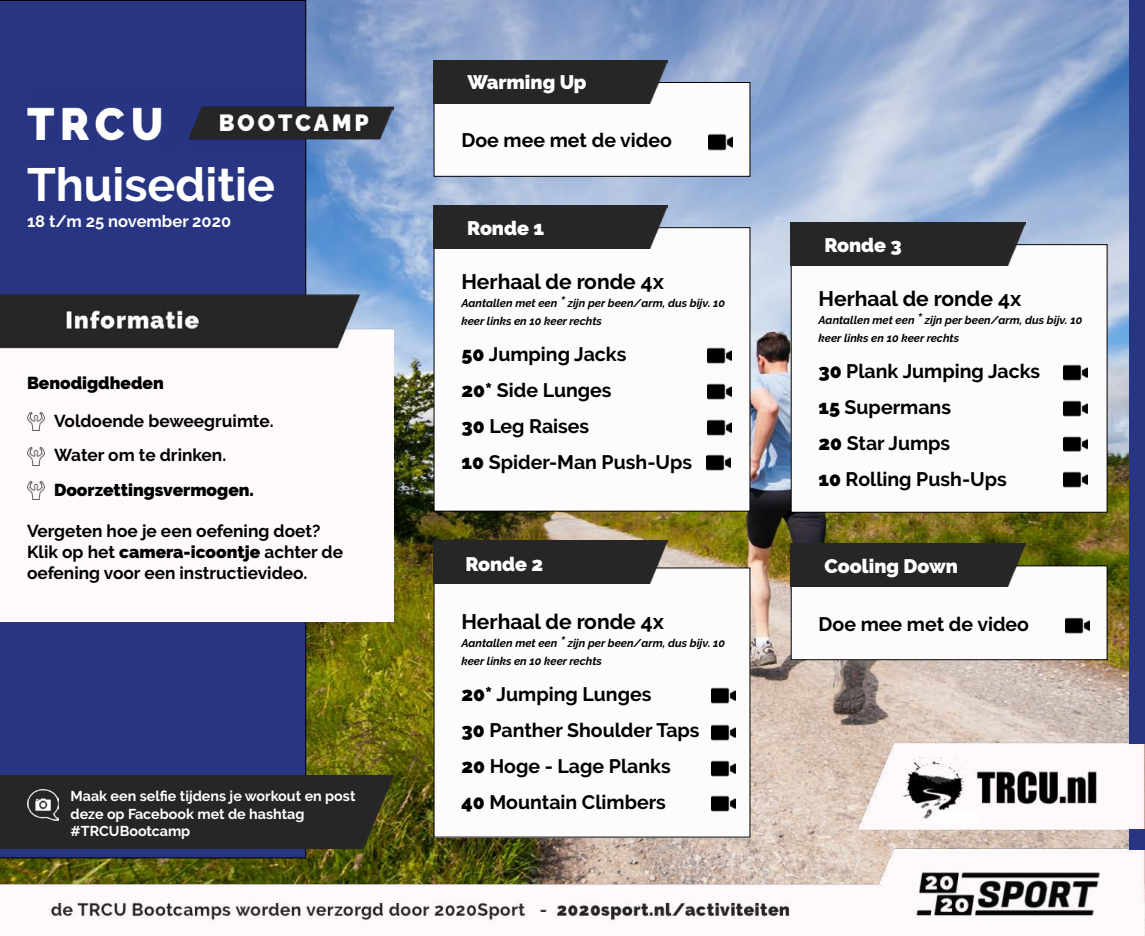
<style>
.page{position:relative;width:1145px;height:936px;background:#fff}
.page>*{position:absolute;margin:0;border:0;box-sizing:border-box;transform-origin:0 0}
.t1{font:700 46.5px "Raleway";color:#fff}
.t2{font:700 21px "Raleway";color:#000}
.t3{font:700 19.5px/36px "Raleway";color:#000}
.t4{font:900 19.5px "Raleway";color:#fff}
.t5{font:700 17.25px/20.7px "Raleway";color:#000}
.t6{font:900 17.25px "Raleway";color:#000}
.t7{font:700 16.5px "Raleway";color:#fff}
.t8{font:700 14.25px/17.1px "Raleway";color:#fff}
.t9{font:italic 700 11.25px/18px "Raleway";color:#000}
.s1{font-weight:900}
.s2{font-size:15px}
</style>
<div class="page">
<img style="left:0;top:0;width:1144px;height:925px">
<div style="left:0;top:0;width:306px;height:858px;background:#283583"></div>
<div style="left:1129px;top:0;width:15px;height:742px;background:#283583"></div>
<div style="left:1130px;top:829px;width:14px;height:20px;background:#283583"></div>
<img style="left:0;top:294px;width:394px;height:327px">
<img style="left:27px;top:90px;width:367px;height:59px">
<img style="left:0;top:364px;width:394px;height:128px">
<img style="left:0;top:492px;width:394px;height:106px">
<div style="left:0;top:775px;width:393px;height:73px;background:#262626"></div>
<img style="left:27px;top:481px;width:18px;height:18px">
<img style="left:27px;top:412px;width:18px;height:18px">
<img style="left:27px;top:788px;width:31px;height:31px">
<div style="left:434px;top:227px;width:316px;height:284px;background:#fefbfc"></div>
<div style="left:434px;top:205px;width:234px;height:43px;background:#262626"></div>
<img style="left:707px;top:383px;width:24px;height:17px">
<img style="left:707px;top:347px;width:24px;height:17px">
<img style="left:707px;top:419px;width:24px;height:17px">
<div style="left:434px;top:568px;width:316px;height:268px;background:#fefbfc"></div>
<div style="left:434px;top:540px;width:234px;height:43px;background:#262626"></div>
<img style="left:711px;top:687px;width:24px;height:17px">
<div style="left:791px;top:244px;width:316px;height:268px;background:#fefbfc"></div>
<div style="left:790px;top:222px;width:235px;height:43px;background:#262626"></div>
<img style="left:1063px;top:364px;width:24px;height:17px">
<img style="left:1063px;top:400px;width:24px;height:17px">
<img style="left:1063px;top:436px;width:24px;height:16px">
<img style="left:1063px;top:471px;width:24px;height:17px">
<div style="left:434px;top:82px;width:316px;height:94px;background:#fefbfc"></div>
<div style="left:434px;top:82px;width:316px;height:95px;border:1px solid #000"></div>
<div style="left:434px;top:60px;width:234px;height:43px;background:#262626"></div>
<img style="left:708px;top:133px;width:24px;height:18px">
<div style="left:791px;top:565px;width:316px;height:94px;background:#fefbfc"></div>
<div style="left:790px;top:565px;width:317px;height:95px;border:1px solid #000"></div>
<div style="left:790px;top:543px;width:235px;height:43px;background:#262626"></div>
<img style="left:1065px;top:617px;width:24px;height:17px">
<img style="left:711px;top:724px;width:24px;height:17px">
<img style="left:711px;top:760px;width:24px;height:17px">
<img style="left:711px;top:795px;width:24px;height:17px">
<img style="left:27px;top:447px;width:18px;height:18px">
<img style="left:707px;top:454px;width:24px;height:17px">
<h1 class="t1" style="left:27px;top:158px;width:249px">Thuiseditie</h1>
<p class="t7" style="left:27px;top:212px;width:206px">18 t/m 25 november 2020</p>
<p class="t6" style="left:27px;top:372px;width:138px">Benodigdheden</p>
<p class="t5" style="left:54px;top:403px;width:221px;line-height:34.5px">Voldoende beweegruimte.<br>Water om te drinken.</p>
<p class="t6" style="left:54px;top:479px;width:201px">Doorzettingsvermogen.</p>
<p class="t5" style="left:27px;top:520px;width:317px">Vergeten hoe je een oefening doet?<br>Klik op het <span class="s1">camera-icoontje</span> achter de oefening voor een instructievideo.</p>
<p class="t8" style="left:71px;top:787px;width:286px">Maak een selfie tijdens je workout en post deze op Facebook met de hashtag #TRCUBootcamp</p>
<p class="t4" style="left:467px;top:71px;width:121px">Warming Up</p>
<p class="t3" style="left:461px;top:122px;width:212px">Doe mee met de video</p>
<p class="t4" style="left:467px;top:216px;width:78px">Ronde 1</p>
<p class="t2" style="left:461px;top:269px;width:204px">Herhaal de ronde 4x</p>
<p class="t9" style="left:461px;top:293px;width:265px">Aantallen met een <span class="s2">*</span> zijn per been/arm, dus bijv. 10 keer links en 10 keer rechts</p>
<p class="t3" style="left:461px;top:336px;width:232px"><span class="s1">50</span> Jumping Jacks<br><span class="s1">20*</span> Side Lunges<br><span class="s1">30</span> Leg Raises<br><span class="s1">10</span> Spider-Man Push-Ups</p>
<p class="t4" style="left:465px;top:553px;width:79px">Ronde 2</p>
<p class="t2" style="left:461px;top:609px;width:204px">Herhaal de ronde 4x</p>
<p class="t9" style="left:461px;top:633px;width:265px">Aantallen met een <span class="s2">*</span> zijn per been/arm, dus bijv. 10 keer links en 10 keer rechts</p>
<p class="t3" style="left:461px;top:676px;width:240px"><span class="s1">20*</span> Jumping Lunges<br><span class="s1">30</span> Panther Shoulder Taps<br><span class="s1">20</span> Hoge - Lage Planks<br><span class="s1">40</span> Mountain Climbers</p>
<p class="t4" style="left:824px;top:233px;width:79px">Ronde 3</p>
<p class="t2" style="left:818px;top:286px;width:204px">Herhaal de ronde 4x</p>
<p class="t9" style="left:818px;top:310px;width:265px">Aantallen met een <span class="s2">*</span> zijn per been/arm, dus bijv. 10 keer links en 10 keer rechts</p>
<p class="t3" style="left:818px;top:353px;width:223px"><span class="s1">30</span> Plank Jumping Jacks<br><span class="s1">15</span> Supermans<br><span class="s1">20</span> Star Jumps<br><span class="s1">10</span> Rolling Push-Ups</p>
<p class="t4" style="left:824px;top:554px;width:135px">Cooling Down</p>
<p class="t3" style="left:818px;top:605px;width:212px">Doe mee met de video</p>
</div>
